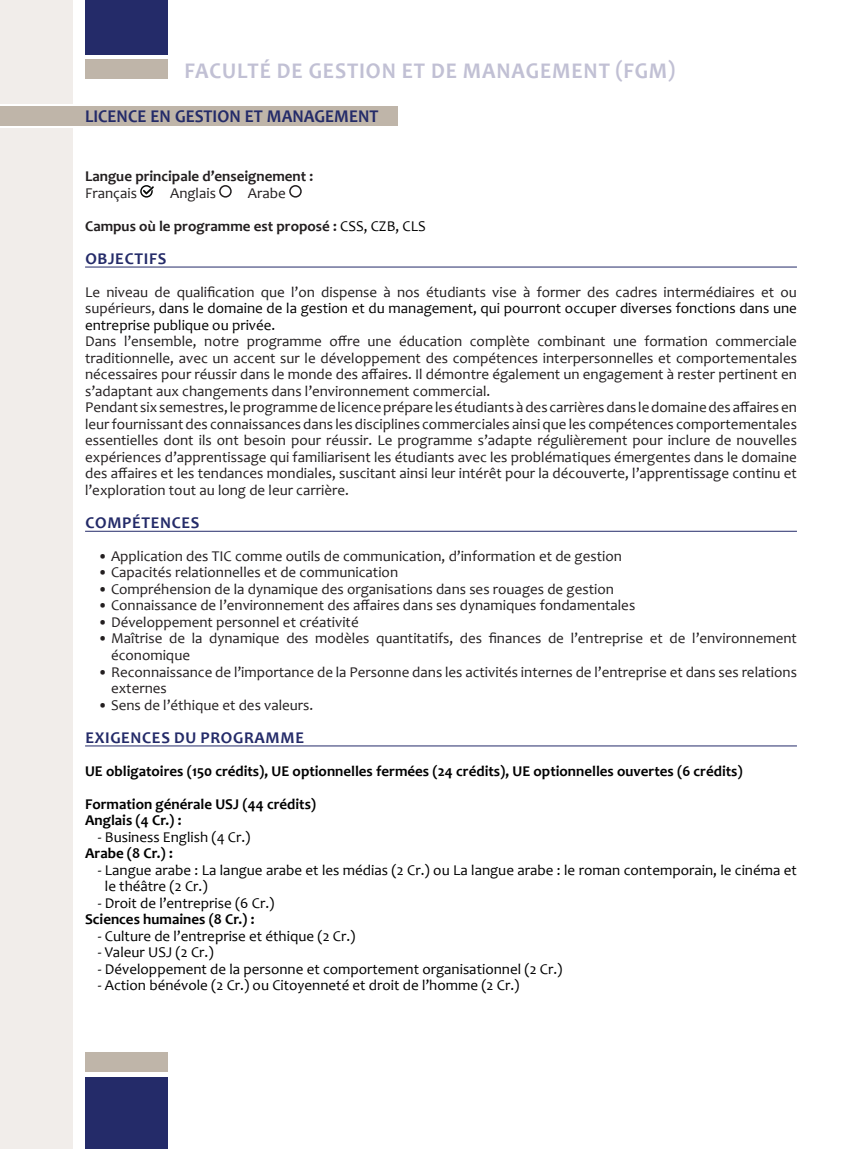
<style>
.page{position:relative;width:851px;height:1149px;background:#fff}
.page>*{position:absolute;margin:0;border:0;box-sizing:border-box;transform-origin:0 0}
.Title_name{font:700 22.5px "Candara";letter-spacing:.04em;color:#c1c0d4;scale:.95 1}
.Title_name-2{font:700 18px "Candara";color:#242b69;scale:.95 1}
.Title_Underline{font:700 16.5px "Candara";letter-spacing:.04em;color:#242b69}
.No_Spacing{font:15px/16.5px "Candara";color:#231f20;text-align:justify}
.List_Paragraph{font:15px/16.5px "Candara";color:#000;text-align:justify}
.List_Paragraph-2{font:15px/16.5px "Candara";color:#231f20}
.t1{font:700 15px "Candara";color:#000}
.t2{font:700 15px "Candara";color:#231f20}
.R1to7{font:15px "Candara";color:#231f20}
.s1{font-weight:400;color:#000}
.s2{color:#231f20}
</style>
<div class="page">
<div style="left:85px;top:1076px;width:83px;height:72px;background:#242b69"></div>
<div style="left:85px;top:1051px;width:83px;height:19px;background:#bfb5a9"></div>
<div style="left:85px;top:60px;width:83px;height:19px;background:#bfb5a9"></div>
<div style="left:85px;top:0;width:83px;height:54px;background:#242b69"></div>
<div style="left:0;top:106px;width:397px;height:19px;background:#bfb5a9"></div>
<hr style="left:85px;top:266px;width:711px;height:1px;background:#242b69">
<hr style="left:85px;top:530px;width:711px;height:1px;background:#242b69">
<hr style="left:85px;top:745px;width:711px;height:1px;background:#242b69">
<svg style="left:140px;top:185px;width:14px;height:12px"></svg>
<div style="left:219px;top:185px;width:13px;height:12px;border:2px solid #231f20;border-radius:50%"></div>
<div style="left:289px;top:185px;width:13px;height:12px;border:2px solid #231f20;border-radius:50%"></div>
<div style="left:0;top:0;width:72px;height:103px;background:#f1edea"></div>
<div style="left:0;top:129px;width:72px;height:1019px;background:#f1edea"></div>
<p class="Title_name" style="left:184px;top:57px;width:518px">FACULTÉ DE GESTION ET DE MANAGEMENT (FGM)</p>
<p class="Title_name-2" style="left:85px;top:105px;width:310px">LICENCE EN GESTION ET MANAGEMENT</p>
<p class="t2" style="left:85px;top:167px;width:230px">Langue principale d’enseignement :</p>
<p class="R1to7" style="left:85px;top:184px;width:53px">Français</p>
<p class="R1to7" style="left:170px;top:184px;width:47px">Anglais</p>
<p class="R1to7" style="left:248px;top:184px;width:39px">Arabe</p>
<p class="t2" style="left:85px;top:217px;width:342px">Campus où le programme est proposé : <span class="s1">CSS, CZB, CLS</span></p>
<p class="Title_Underline" style="left:85px;top:248px;width:82px">OBJECTIFS</p>
<p class="List_Paragraph" style="left:85px;top:283px;width:713px"><span class="s2">Le niveau de qualification que l’on dispense à nos étudiants vise à former des cadres intermédiaires et ou supérieurs,</span> dans le domaine de la gestion et du management, qui pourront occuper diverses fonctions dans une entreprise publique ou privée.</p>
<p class="No_Spacing" style="left:85px;top:333px;width:713px">Dans l’ensemble, notre programme offre une éducation complète combinant une formation commerciale traditionnelle, avec un accent sur le développement des compétences interpersonnelles et comportementales nécessaires pour réussir dans le monde des affaires. Il démontre également un engagement à rester pertinent en s’adaptant aux changements dans l’environnement commercial.</p>
<p class="No_Spacing" style="left:85px;top:399px;width:713px">Pendant six semestres, le programme de licence prépare les étudiants à des carrières dans le domaine des affaires en leur fournissant des connaissances dans les disciplines commerciales ainsi que les compétences comportementales essentielles dont ils ont besoin pour réussir. Le programme s’adapte régulièrement pour inclure de nouvelles expériences d’apprentissage qui familiarisent les étudiants avec les problématiques émergentes dans le domaine des affaires et les tendances mondiales, suscitant ainsi leur intérêt pour la découverte, l’apprentissage continu et l’exploration tout au long de leur carrière.</p>
<p class="Title_Underline" style="left:85px;top:512px;width:115px">COMPÉTENCES</p>
<p class="List_Paragraph-2" style="left:98px;top:547px;width:525px">• Application des TIC comme outils de communication, d’information et de gestion</p>
<p class="List_Paragraph-2" style="left:98px;top:564px;width:302px">• Capacités relationnelles et de communication</p>
<p class="List_Paragraph-2" style="left:98px;top:580px;width:517px">• Compréhension de la dynamique des organisations dans ses rouages de gestion</p>
<p class="List_Paragraph-2" style="left:98px;top:597px;width:539px">• Connaissance de l’environnement des affaires dans ses dynamiques fondamentales</p>
<p class="List_Paragraph-2" style="left:98px;top:613px;width:262px">• Développement personnel et créativité</p>
<p class="List_Paragraph-2" style="left:111px;top:630px;width:687px;text-indent:-13px">• Maîtrise de la dynamique des modèles quantitatifs, des finances de l’entreprise et de l’environnement économique</p>
<p class="List_Paragraph-2" style="left:111px;top:663px;width:687px;text-indent:-13px">• Reconnaissance de l’importance de la Personne dans les activités internes de l’entreprise et dans ses relations externes</p>
<p class="List_Paragraph-2" style="left:98px;top:696px;width:217px">• Sens de l’éthique et des valeurs.</p>
<p class="Title_Underline" style="left:85px;top:727px;width:220px">EXIGENCES DU PROGRAMME</p>
<p class="t1" style="left:85px;top:761px;width:659px">UE obligatoires (150 crédits), UE optionnelles fermées (24 crédits), UE optionnelles ouvertes (6 crédits)</p>
<p class="t1" style="left:85px;top:794px;width:233px">Formation générale USJ (44 crédits)</p>
<p class="t1" style="left:85px;top:811px;width:98px">Anglais (4 Cr.) :</p>
<p class="List_Paragraph" style="left:98px;top:828px;width:154px">- Business English (4 Cr.)</p>
<p class="t1" style="left:85px;top:844px;width:89px">Arabe (8 Cr.) :</p>
<p class="List_Paragraph" style="left:105px;top:861px;width:693px;text-indent:-7px">- Langue arabe : La langue arabe et les médias (2 Cr.) ou La langue arabe : le roman contemporain, le cinéma et le théâtre (2 Cr.)</p>
<p class="List_Paragraph" style="left:98px;top:894px;width:178px">- Droit de l’entreprise (6 Cr.)</p>
<p class="t1" style="left:85px;top:910px;width:171px">Sciences humaines (8 Cr.) :</p>
<p class="List_Paragraph" style="left:98px;top:927px;width:259px">- Culture de l’entreprise et éthique (2 Cr.)</p>
<p class="List_Paragraph" style="left:98px;top:943px;width:117px">- Valeur USJ (2 Cr.)</p>
<p class="List_Paragraph" style="left:98px;top:960px;width:466px">- Développement de la personne et comportement organisationnel (2 Cr.)</p>
<p class="List_Paragraph" style="left:98px;top:976px;width:423px">- Action bénévole (2 Cr.) ou Citoyenneté et droit de l’homme (2 Cr.)</p>
</div>
